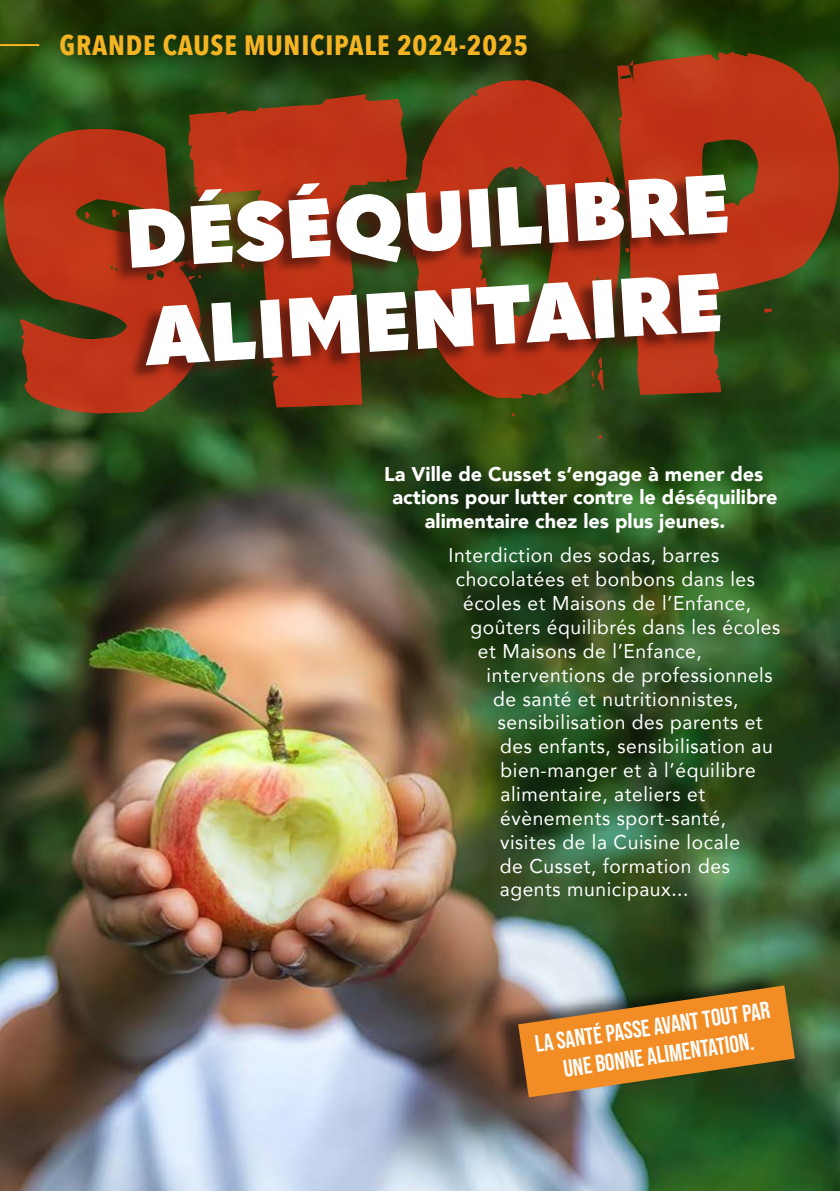
<style>
.page{position:relative;width:840px;height:1191px;background:#fff}
.page>*{position:absolute;margin:0;border:0;box-sizing:border-box;transform-origin:0 0}
.t1{font:700 28px "Avenir Next Condensed";letter-spacing:.03em;color:#f5b423}
.t2{font:23.8px/28.6px "Bebas Neue";color:#fff;text-align:center}
.t3{font:19.8px "Avenir";letter-spacing:.03em;color:#fff}
.t4{font:900 19.8px "Avenir";color:#fff}
</style>
<div class="page">
<img style="left:0;top:0;width:839px;height:1191px">
<img style="left:0;top:3px;width:595px;height:104px">
<hr style="left:0;top:44px;width:39px;height:2px;background:#f5b423">
<svg style="left:4px;top:126px;width:305px;height:287px;background:#8a3a17"></svg>
<svg style="left:188px;top:94px;width:221px;height:313px;background:#933616"></svg>
<svg style="left:412px;top:80px;width:359px;height:359px;background:#603f14"></svg>
<svg style="left:616px;top:52px;width:222px;height:343px;background:#833c15"></svg>
<img style="left:105px;top:170px;width:622px;height:215px">
<svg style="left:128px;top:183px;width:334px;height:85px"></svg>
<svg style="left:468px;top:188px;width:23px;height:59px"></svg>
<svg style="left:497px;top:184px;width:71px;height:62px"></svg>
<svg style="left:574px;top:174px;width:153px;height:67px"></svg>
<svg style="left:146px;top:299px;width:136px;height:66px"></svg>
<svg style="left:289px;top:295px;width:71px;height:61px"></svg>
<svg style="left:366px;top:292px;width:42px;height:60px"></svg>
<svg style="left:414px;top:279px;width:200px;height:70px"></svg>
<svg style="left:620px;top:273px;width:100px;height:64px"></svg>
<img style="left:483px;top:962px;width:312px;height:146px">
<svg style="left:518px;top:985px;width:276px;height:112px;background:#b77c32"></svg>
<h1 class="t1" style="left:60px;top:28px;width:470px">GRANDE CAUSE MUNICIPALE 2024-2025</h1>
<p class="t4" style="left:384px;top:457px;width:381px">La Ville de Cusset s’engage à mener des</p>
<p class="t4" style="left:392px;top:480px;width:386px">actions pour lutter contre le déséquilibre</p>
<p class="t4" style="left:424px;top:504px;width:302px">alimentaire chez les plus jeunes.</p>
<p class="t3" style="left:448px;top:539px;width:272px">Interdiction des sodas, barres</p>
<p class="t3" style="left:455px;top:563px;width:300px">chocolatées et bonbons dans les</p>
<p class="t3" style="left:463px;top:587px;width:289px">écoles et Maisons de l’Enfance,</p>
<p class="t3" style="left:470px;top:611px;width:311px">goûters équilibrés dans les écoles</p>
<p class="t3" style="left:477px;top:635px;width:225px">et Maisons de l’Enfance,</p>
<p class="t3" style="left:486px;top:659px;width:287px">interventions de professionnels</p>
<p class="t3" style="left:493px;top:682px;width:247px">de santé et nutritionnistes,</p>
<p class="t3" style="left:497px;top:706px;width:266px">sensibilisation des parents et</p>
<p class="t3" style="left:500px;top:730px;width:274px">des enfants, sensibilisation au</p>
<p class="t3" style="left:500px;top:754px;width:257px">bien-manger et à l’équilibre</p>
<p class="t3" style="left:500px;top:778px;width:206px">alimentaire, ateliers et</p>
<p class="t3" style="left:500px;top:802px;width:227px">évènements sport-santé,</p>
<p class="t3" style="left:500px;top:826px;width:241px">visites de la Cuisine locale</p>
<p class="t3" style="left:499px;top:849px;width:231px">de Cusset, formation des</p>
<p class="t3" style="left:499px;top:873px;width:190px">agents municipaux...</p>
<p class="t2" style="left:533px;top:1029px;width:238px;rotate:-8deg">La santé passe avant tout par une bonne alimentation.</p>
</div>
